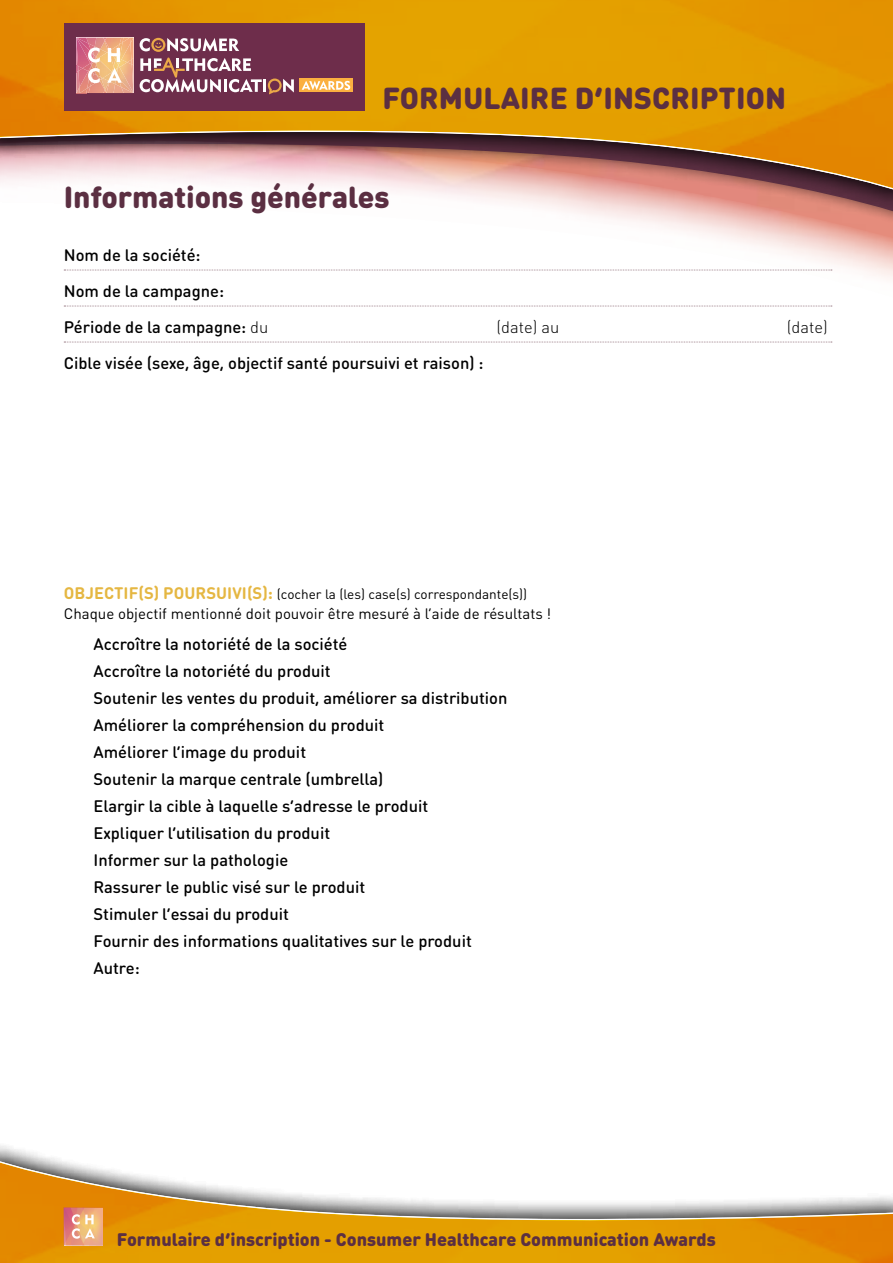
<style>
.page{position:relative;width:893px;height:1263px;background:#fff}
.page>*{position:absolute;margin:0;border:0;box-sizing:border-box;transform-origin:0 0}
.t1{font:900 30px "DIN Round Pro";color:#5b2f42}
.t2{font:900 18px "DIN Round Pro";color:#5b2f42}
.t3{font:500 16.5px/27px "DIN Round Pro";color:#000}
.t4{font:300 16.5px "DIN Round Pro";color:#000}
.t5{font:15px "DIN Round Pro";color:#000}
.t6{font:13.5px "DIN Round Pro";color:#000}
.s1{font-weight:300}
.s2{font-weight:700;font-size:16.5px;color:#e5b742}
</style>
<div class="page">
<svg style="left:63px;top:210px;width:830px;height:133px"></svg>
<div style="left:0;top:0;width:893px;height:210px;background:#000;opacity:.75"></div>
<svg style="left:0;top:0;width:893px;height:193px;background:#d5962e"></svg>
<div style="left:64px;top:23px;width:300px;height:88px;background:#6e2d4b"></div>
<svg style="left:76px;top:38px;width:58px;height:56px;background:#e8a994"></svg>
<svg style="left:140px;top:58px;width:154px;height:36px"></svg>
<svg style="left:140px;top:38px;width:99px;height:14px"></svg>
<div style="left:299px;top:79px;width:54px;height:13px;background:#fbb040"></div>
<svg style="left:302px;top:81px;width:48px;height:9px"></svg>
<svg style="left:64px;top:270px;width:768px;height:1px"></svg>
<svg style="left:64px;top:306px;width:768px;height:1px"></svg>
<svg style="left:64px;top:342px;width:768px;height:1px"></svg>
<svg style="left:0;top:1159px;width:893px;height:104px"></svg>
<svg style="left:64px;top:1207px;width:39px;height:38px"></svg>
<h1 class="t1" style="left:383px;top:76px;width:405px">FORMULAIRE D’INSCRIPTION</h1>
<h1 class="t1" style="left:64px;top:174px;width:327px">Informations générales</h1>
<p class="t3" style="left:64px;top:236px;width:206px;line-height:36px">Nom de la société:<br>Nom de la campagne:<br>Période de la campagne: <span class="s1">du</span></p>
<p class="t3" style="left:64px;top:349px;width:421px">Cible visée (sexe, âge, objectif santé poursuivi et raison) :</p>
<p class="t4" style="left:496px;top:315px;width:64px">(date) au</p>
<p class="t4" style="left:787px;top:315px;width:42px">(date)</p>
<p class="t6" style="left:64px;top:585px;width:465px"><span class="s2">OBJECTIF(S) POURSUIVI(S):</span> (cocher la (les) case(s) correspondante(s))</p>
<p class="t5" style="left:64px;top:603px;width:489px">Chaque objectif mentionné doit pouvoir être mesuré à l’aide de résultats !</p>
<p class="t3" style="left:94px;top:629px;width:415px">Accroître la notoriété de la société<br>Accroître la notoriété du produit<br>Soutenir les ventes du produit, améliorer sa distribution Améliorer la compréhension du produit<br>Améliorer l’image du produit<br>Soutenir la marque centrale (umbrella)<br>Elargir la cible à laquelle s’adresse le produit<br>Expliquer l’utilisation du produit<br>Informer sur la pathologie<br>Rassurer le public visé sur le produit<br>Stimuler l’essai du produit<br>Fournir des informations qualitatives sur le produit Autre:</p>
<p class="t2" style="left:117px;top:1225px;width:600px">Formulaire d’inscription - Consumer Healthcare Communication Awards</p>
</div>
